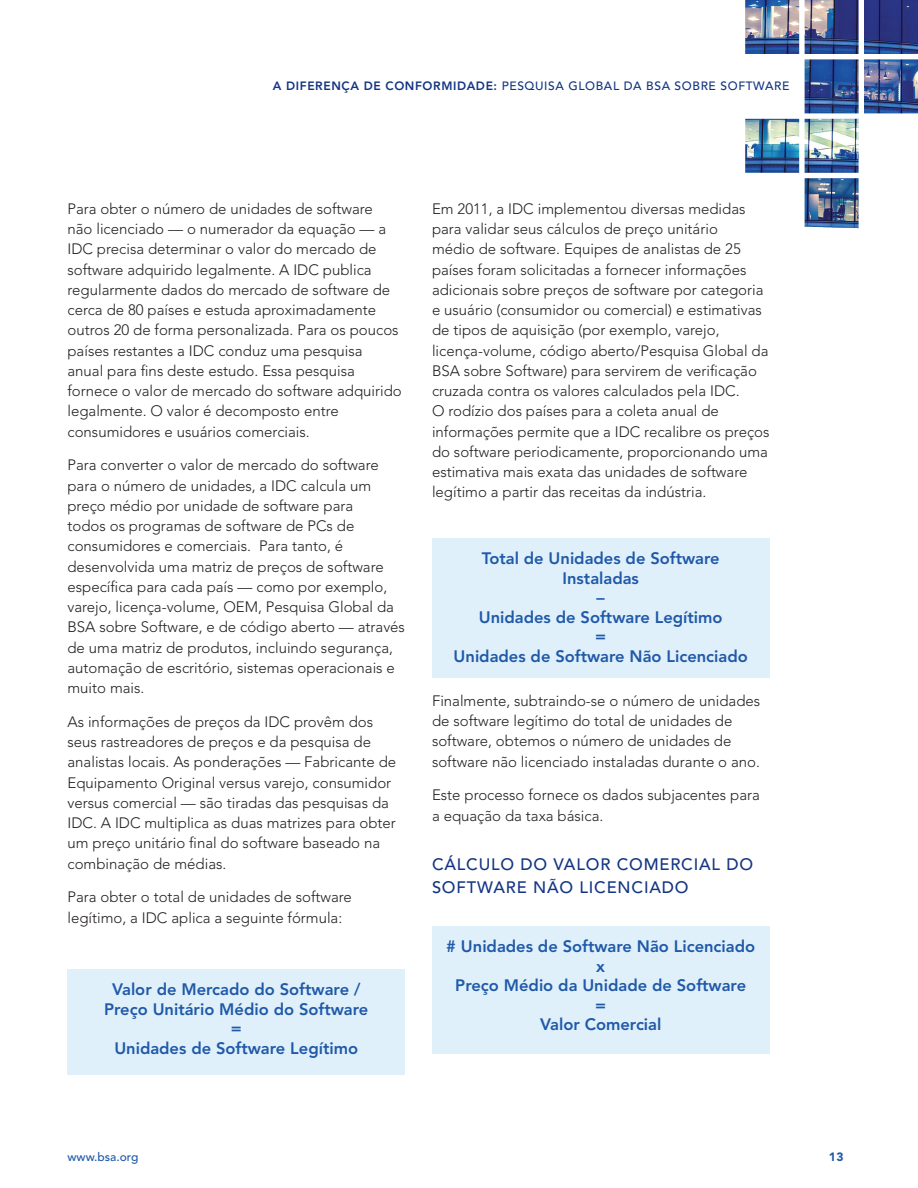
<style>
.page{position:relative;width:918px;height:1188px;background:#fff}
.page>*{position:absolute;margin:0;border:0;box-sizing:border-box;transform-origin:0 0}
.t1{font:800 16.5px/19.5px "Avenir LT Std";color:#2059a8;text-align:center}
.head_2{font:500 16.5px/22.5px "Avenir LT Std";letter-spacing:.05em;color:#133583}
.body{font:300 15px/20.2px "Avenir LT Std";color:#231f20}
.head_3{font:300 15px/20.2px "Avenir LT Std";color:#231f20}
.t2{font:500 12px "Avenir LT Std";letter-spacing:.05em;color:#133583}
.t3{font:500 12px "Avenir LT Std";color:#2059a8}
.t4{font:900 12px "Avenir LT Std";color:#2059a8}
.s1{font-weight:800}
</style>
<div class="page">
<img style="left:745px;top:0;width:173px;height:228px">
<div style="left:68px;top:969px;width:337px;height:106px;background:#dff0fa"></div>
<div style="left:432px;top:538px;width:338px;height:139px;background:#dff0fa"></div>
<div style="left:432px;top:926px;width:338px;height:127px;background:#dff0fa"></div>
<p class="t2" style="left:273px;top:79px;width:518px"><span class="s1">A DIFERENÇA DE CONFORMIDADE:</span> PESQUISA GLOBAL DA BSA SOBRE SOFTWARE</p>
<p class="body" style="left:68px;top:199px;width:336px">Para obter o número de unidades de software<br>não licenciado — o numerador da equação — a IDC precisa determinar o valor do mercado de software adquirido legalmente. A IDC publica regularmente dados do mercado de software de cerca de 80 países e estuda aproximadamente outros 20 de forma personalizada. Para os poucos países restantes a IDC conduz uma pesquisa anual para fins deste estudo. Essa pesquisa fornece o valor de mercado do software adquirido legalmente. O valor é decomposto entre consumidores e usuários comerciais.</p>
<p class="body" style="left:68px;top:455px;width:339px">Para converter o valor de mercado do software para o número de unidades, a IDC calcula um preço médio por unidade de software para<br>todos os programas de software de PCs de consumidores e comerciais. Para tanto, é desenvolvida uma matriz de preços de software específica para cada país — como por exemplo, varejo, licença-volume, OEM, Pesquisa Global da BSA sobre Software, e de código aberto — através de uma matriz de produtos, incluindo segurança, automação de escritório, sistemas operacionais e muito mais.</p>
<p class="body" style="left:68px;top:712px;width:330px">As informações de preços da IDC provêm dos seus rastreadores de preços e da pesquisa de analistas locais. As ponderações — Fabricante de Equipamento Original versus varejo, consumidor versus comercial — são tiradas das pesquisas da IDC. A IDC multiplica as duas matrizes para obter um preço unitário final do software baseado na combinação de médias.</p>
<p class="body" style="left:68px;top:887px;width:286px">Para obter o total de unidades de software legítimo, a IDC aplica a seguinte fórmula:</p>
<p class="t1" style="left:104px;top:980px;width:266px">Valor de Mercado do Software /<br>Preço Unitário Médio do Software =<br>Unidades de Software Legítimo</p>
<p class="body" style="left:432px;top:199px;width:339px">Em 2011, a IDC implementou diversas medidas para validar seus cálculos de preço unitário<br>médio de software. Equipes de analistas de 25 países foram solicitadas a fornecer informações adicionais sobre preços de software por categoria e usuário (consumidor ou comercial) e estimativas de tipos de aquisição (por exemplo, varejo, licença-volume, código aberto/Pesquisa Global da BSA sobre Software) para servirem de verificação cruzada contra os valores calculados pela IDC.<br>O rodízio dos países para a coleta anual de informações permite que a IDC recalibre os preços do software periodicamente, proporcionando uma estimativa mais exata das unidades de software legítimo a partir das receitas da indústria.</p>
<p class="t1" style="left:454px;top:549px;width:296px">Total de Unidades de Software<br>Instaladas<br>–<br>Unidades de Software Legítimo<br>=<br>Unidades de Software Não Licenciado</p>
<p class="head_3" style="left:432px;top:691px;width:330px">Finalmente, subtraindo-se o número de unidades de software legítimo do total de unidades de software, obtemos o número de unidades de software não licenciado instaladas durante o ano.</p>
<p class="body" style="left:432px;top:785px;width:329px">Este processo fornece os dados subjacentes para a equação da taxa básica.</p>
<p class="head_2" style="left:432px;top:854px;width:323px">CÁLCULO DO VALOR COMERCIAL DO<br>SOFTWARE NÃO LICENCIADO</p>
<p class="t1" style="left:446px;top:937px;width:310px"># Unidades de Software Não Licenciado x<br>Preço Médio da Unidade de Software<br>=<br>Valor Comercial</p>
<p class="t3" style="left:68px;top:1150px;width:72px">www.bsa.org</p>
<p class="t4" style="left:829px;top:1150px;width:17px">13</p>
</div>
